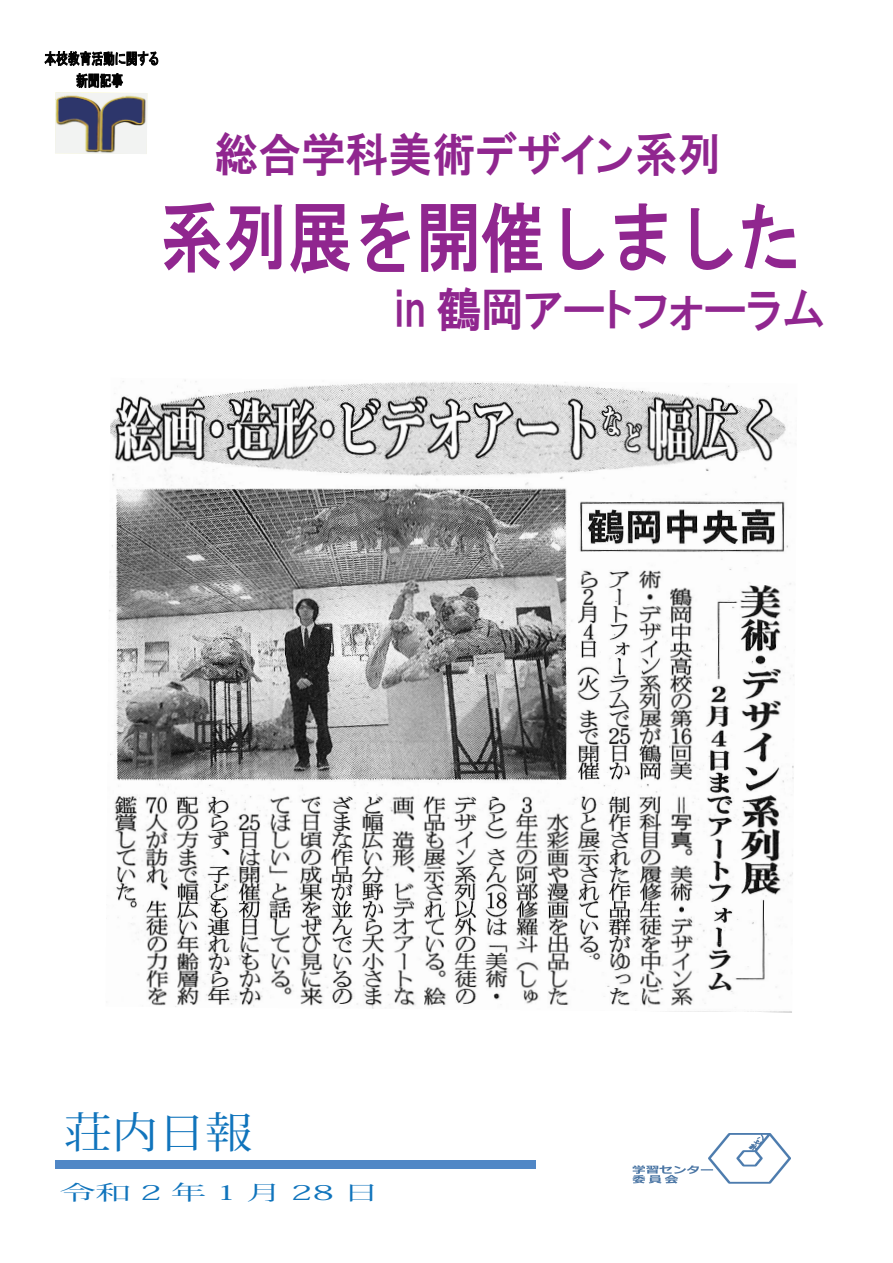
<style>
.page{position:relative;width:893px;height:1263px;background:#fff}
.page>*{position:absolute;margin:0;border:0;box-sizing:border-box;transform-origin:0 0}
.t1{font:75.6px "HG Gothic E";color:#90268f;scale:.85 1}
.t2{font:46.35px "HGP Gothic E";color:#90268f;scale:.94 1}
.t3{font:42.45px "Koz Min Pro";color:#1074bc;scale:1.11 1}
.t4{font:20.4px "Koz Min Pro";letter-spacing:.25em;color:#1074bc;scale:1.74 1}
.t5{font:15.45px/21.9px "MS P Gothic";letter-spacing:.005em;color:#030303;text-align:center;scale:.76 1}
</style>
<div class="page">
<svg style="left:44px;top:51px;width:114px;height:103px"></svg>
<img style="left:633px;top:1134px;width:158px;height:50px">
<div style="left:56px;top:1160px;width:480px;height:9px;background:#5087c6"></div>
<img style="left:109px;top:380px;width:685px;height:632px">
<p class="t5" style="left:44px;top:48px;width:152px">本校教育活動に関する新聞記事</p>
<p class="t2" style="left:215px;top:131px;width:540px">総合学科美術デザイン系列</p>
<h1 class="t1" style="left:159px;top:199px;width:757px">系列展を開催しました</h1>
<p class="t2" style="left:395px;top:286px;width:459px">in 鶴岡アートフォーラム</p>
<p class="t3" style="left:64px;top:1102px;width:171px">荘内日報</p>
<p class="t4" style="left:60px;top:1177px;width:185px">令和2年1月28日</p>
</div>
